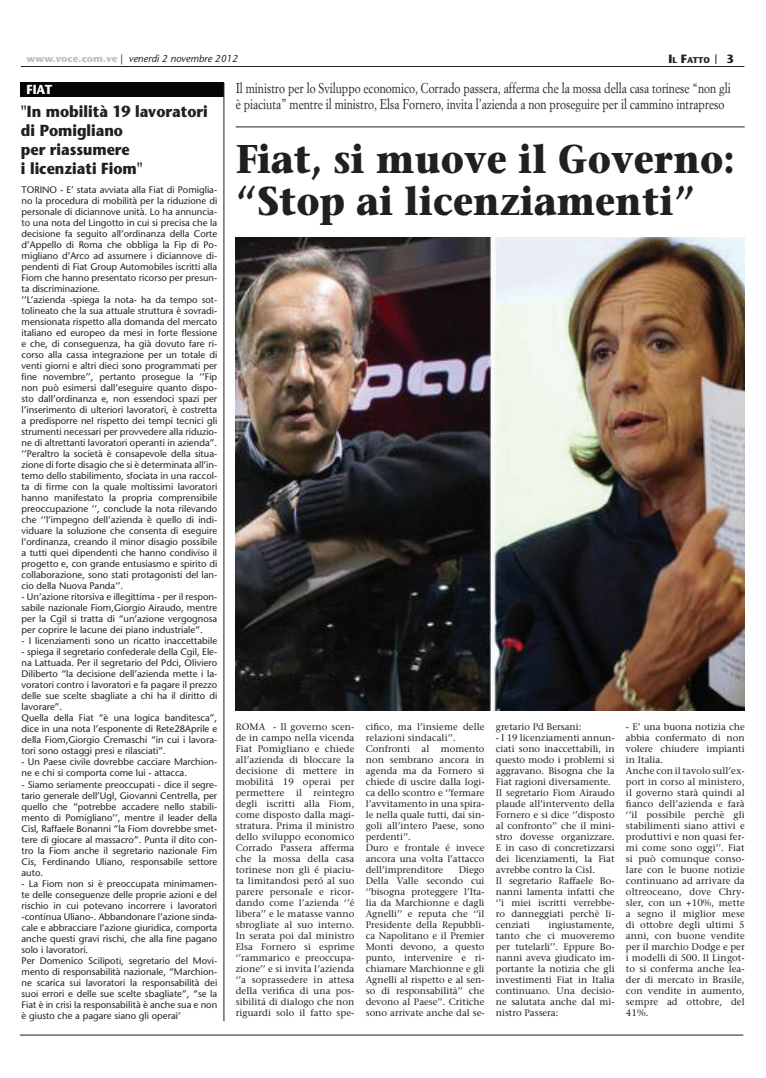
<style>
.page{position:relative;width:766px;height:1078px;background:#fff}
.page>*{position:absolute;margin:0;border:0;box-sizing:border-box;transform-origin:0 0}
.t1{font:700 40px/42px "Stone Serif";color:#231f20;scale:.9 1}
.t2{font:700 16px/19px "Stone Sans";color:#231f20;scale:.9 1}
.t3{font:14px/16px "Simoncini Garamond";color:#231f20;scale:.82 1}
.t4{font:700 13px "Stone Sans";color:#fff;scale:.91 1}
.t5{font:700 12px "Stone Sans";color:#231f20}
.t6{font:italic 10px "Stone Sans";color:#231f20}
.t7{font:9.5px/11px "Stone Sans";color:#231f20}
.t8{font:9.5px/11px "Stone Serif";color:#231f20;text-align:justify}
.t9{font:700 8.4px "Stone Sans";color:#231f20}
.s1{font-weight:700;font-style:normal;color:#bcbdc0}
.s2{font-style:normal}
.s3{font-size:12px}
</style>
<div class="page">
<hr style="left:20px;top:1034px;width:723px;height:1px;background:#231f20">
<hr style="left:21px;top:66px;width:723px;height:1px;background:#231f20">
<div style="left:21px;top:82px;width:203px;height:14px;background:#040503"></div>
<hr style="left:223px;top:83px;width:1px;height:937px;background:#231f20">
<hr style="left:236px;top:126px;width:508px;height:1px;background:#231f20">
<img style="left:236px;top:237px;width:508px;height:473px">
<p class="t6" style="left:27px;top:52px;width:213px"><span class="s1">www.voce.com.ve</span> <span class="s2">|</span> venerdì 2 novembre 2012</p>
<p class="t9" style="left:668px;top:55px;width:43px"><span class="s3">I</span>l <span class="s3">F</span>atto</p>
<p class="t5" style="left:726px;top:52px;width:9px">3</p>
<p class="t4" style="left:27px;top:82px;width:30px">FIAT</p>
<p class="t3" style="left:236px;top:80px;width:605px">Il ministro per lo Sviluppo economico, Corrado passera, afferma che la mossa della casa torinese “non gli è piaciuta” mentre il ministro, Elsa Fornero, invita l’azienda a non proseguire per il cammino intrapreso</p>
<p class="t1" style="left:236px;top:137px;width:556px">Fiat, si muove il Governo: “Stop ai licenziamenti”</p>
<p class="t2" style="left:21px;top:102px;width:209px">"In mobilità 19 lavoratori di Pomigliano<br>per riassumere<br>i licenziati Fiom"</p>
<p class="t7" style="left:22px;top:184px;width:197px">TORINO - E’ stata avviata alla Fiat di Pomiglia&shy;no la procedura di mobilità per la riduzione di personale di diciannove unità. Lo ha annuncia&shy;to una nota del Lingotto in cui si precisa che la decisione fa seguito all’ordinanza della Corte d’Appello di Roma che obbliga la Fip di Po&shy;migliano d’Arco ad assumere i diciannove di&shy;pendenti di Fiat Group Automobiles iscritti alla Fiom che hanno presentato ricorso per presun&shy;ta discriminazione.<br>‘’L’azienda -spiega la nota- ha da tempo sot&shy;tolineato che la sua attuale struttura è sovradi&shy;mensionata rispetto alla domanda del mercato italiano ed europeo da mesi in forte flessione e che, di conseguenza, ha già dovuto fare ri&shy;corso alla cassa integrazione per un totale di venti giorni e altri dieci sono programmati per fine novembre’’, pertanto prosegue la ‘’Fip non può esimersi dall’eseguire quanto dispo&shy;sto dall’ordinanza e, non essendoci spazi per l’inserimento di ulteriori lavoratori, è costretta a predisporre nel rispetto dei tempi tecnici gli strumenti necessari per provvedere alla riduzio&shy;ne di altrettanti lavoratori operanti in azienda”. ‘’Peraltro la società è consapevole della situa&shy;zione di forte disagio che si è determinata all’in&shy;terno dello stabilimento, sfociata in una raccol&shy;ta di firme con la quale moltissimi lavoratori hanno manifestato la propria comprensibile preoccupazione ‘’, conclude la nota rilevando che ‘’l’impegno dell’azienda è quello di indi&shy;viduare la soluzione che consenta di eseguire l’ordinanza, creando il minor disagio possibile a tutti quei dipendenti che hanno condiviso il progetto e, con grande entusiasmo e spirito di collaborazione, sono stati protagonisti del lan&shy;cio della Nuova Panda’’.</p>
<p class="t7" style="left:22px;top:591px;width:197px;text-align:justify">- Un’azione ritorsiva e illegittima - per il respon&shy;sabile nazionale Fiom,Giorgio Airaudo, mentre per la Cgil si tratta di “un’azione vergognosa per coprire le lacune dei piano industriale”.</p>
<p class="t7" style="left:22px;top:635px;width:197px">- I licenziamenti sono un ricatto inaccettabile</p>
<p class="t7" style="left:22px;top:646px;width:197px">- spiega il segretario confederale della Cgil, Ele&shy;na Lattuada. Per il segretario del Pdci, Oliviero Diliberto “la decisione dell’azienda mette i la&shy;voratori contro i lavoratori e fa pagare il prezzo delle sue scelte sbagliate a chi ha il diritto di lavorare”.<br>Quella della Fiat “è una logica banditesca”, dice in una nota l’esponente di Rete28Aprile e della Fiom,Giorgio Cremaschi “in cui i lavora&shy;tori sono ostaggi presi e rilasciati”.</p>
<p class="t7" style="left:22px;top:756px;width:197px">- Un Paese civile dovrebbe cacciare Marchion&shy;ne e chi si comporta come lui - attacca.</p>
<p class="t7" style="left:22px;top:778px;width:197px;text-align:justify">- Siamo seriamente preoccupati - dice il segre&shy;tario generale dell’Ugl, Giovanni Centrella, per quello che “potrebbe accadere nello stabili&shy;mento di Pomigliano’’, mentre il leader della Cisl, Raffaele Bonanni “la Fiom dovrebbe smet&shy;tere di giocare al massacro”. Punta il dito con&shy;tro la Fiom anche il segretario nazionale Fim Cis, Ferdinando Uliano, responsabile settore auto.</p>
<p class="t7" style="left:22px;top:877px;width:197px">- La Fiom non si è preoccupata minimamen&shy;te delle conseguenze delle proprie azioni e del rischio in cui potevano incorrere i lavoratori -continua Uliano-. Abbandonare l’azione sinda&shy;cale e abbracciare l’azione giuridica, comporta anche questi gravi rischi, che alla fine pagano solo i lavoratori.<br>Per Domenico Scilipoti, segretario del Movi&shy;mento di responsabilità nazionale, “Marchion&shy;ne scarica sui lavoratori la responsabilità dei suoi errori e delle sue scelte sbagliate”, “se la Fiat è in crisi la responsabilità è anche sua e non è giusto che a pagare siano gli operai’</p>
<p class="t8" style="left:236px;top:721px;width:120px">ROMA - Il governo scen&shy;de in campo nella vicenda Fiat Pomigliano e chiede all’azienda di bloccare la decisione di mettere in mobilitá 19 operai per permettere il reintegro degli iscritti alla Fiom, come disposto dalla magi&shy;stratura. Prima il ministro dello sviluppo economico Corrado Passera afferma che la mossa della casa torinese non gli é piaciu&shy;ta limitandosi peró al suo parere personale e ricor&shy;dando come l’azienda ‘’é libera’’ e le matasse vanno sbrogliate al suo interno.<br>In serata poi dal ministro Elsa Fornero si esprime ‘’rammarico e preoccupa&shy;zione’’ e si invita l’azienda ‘’a soprassedere in attesa della verifica di una pos&shy;sibilitá di dialogo che non riguardi solo il fatto spe-</p>
<p class="t8" style="left:365px;top:721px;width:120px;text-align:left">cifico, ma l’insieme delle relazioni sindacali’’.<br>Confronti al momento non sembrano ancora in agenda ma da Fornero si chiede di uscire dalla logi&shy;ca dello scontro e ‘’fermare l’avvitamento in una spira&shy;le nella quale tutti, dai sin&shy;goli all’intero Paese, sono perdenti’’.<br>Duro e frontale é invece ancora una volta l’attacco dell’imprenditore</p>
<p class="t8" style="left:495px;top:721px;width:87px">gretario Pd Bersani:</p>
<p class="t8" style="left:495px;top:732px;width:120px;text-align:left">- I 19 licenziamenti annun&shy;ciati sono inaccettabili, in questo modo i problemi si aggravano. Bisogna che la<br>Fiat ragioni diversamente.<br>Il segretario Fiom Airaudo plaude all’intervento della<br>Fornero e si dice ‘’disposto al confronto’’ che il mini&shy;stro dovesse organizzare.<br>E in caso di concretizzarsi dei licenziamenti, la Fiat avrebbe contro la Cisl.<br>Il segretario Raffaele Bo&shy;nanni lamenta infatti che ‘’i miei iscritti verrebbe&shy;ro danneggiati perchè li&shy;cenziati</p>
<p class="t8" style="left:625px;top:721px;width:120px;text-align:left">- E’ una buona notizia che abbia confermato di non volere chiudere impianti in Italia.<br>Anche con il tavolo sull’ex&shy;port in corso al ministero, il governo starà quindi al fianco dell’azienda e farà ‘’il possibile perchè gli stabilimenti siano attivi e produttivi e non quasi fer&shy;mi come sono oggi’’. Fiat si può comunque conso&shy;lare con le buone notizie continuano ad arrivare da oltreoceano, dove Chry&shy;sler, con un +10%, mette a segno il miglior mese di ottobre degli ultimi 5 anni, con buone vendite per il marchio Dodge e per i modelli di 500. Il Lingot&shy;to si conferma anche lea&shy;der di mercato in Brasile, con vendite in aumento, sempre ad ottobre, del<br>41%.</p>
<p class="t8" style="left:365px;top:864px;width:120px;text-indent:93px">Diego Della Valle secondo cui ‘’bisogna proteggere l’Ita&shy;lia da Marchionne e dagli Agnelli’’ e reputa che ‘’il Presidente della Repubbli&shy;ca Napolitano e il Premier Monti devono, a questo punto, intervenire e ri&shy;chiamare Marchionne e gli Agnelli al rispetto e al sen&shy;so di responsabilità’’ che devono al Paese’’. Critiche sono arrivate anche dal se-</p>
<p class="t8" style="left:495px;top:919px;width:120px;text-indent:52px">ingiustamente, tanto che ci muoveremo per tutelarli’’. Eppure Bo&shy;nanni aveva giudicato im&shy;portante la notizia che gli investimenti Fiat in Italia continuano. Una decisio&shy;ne salutata anche dal mi&shy;nistro Passera:</p>
</div>
